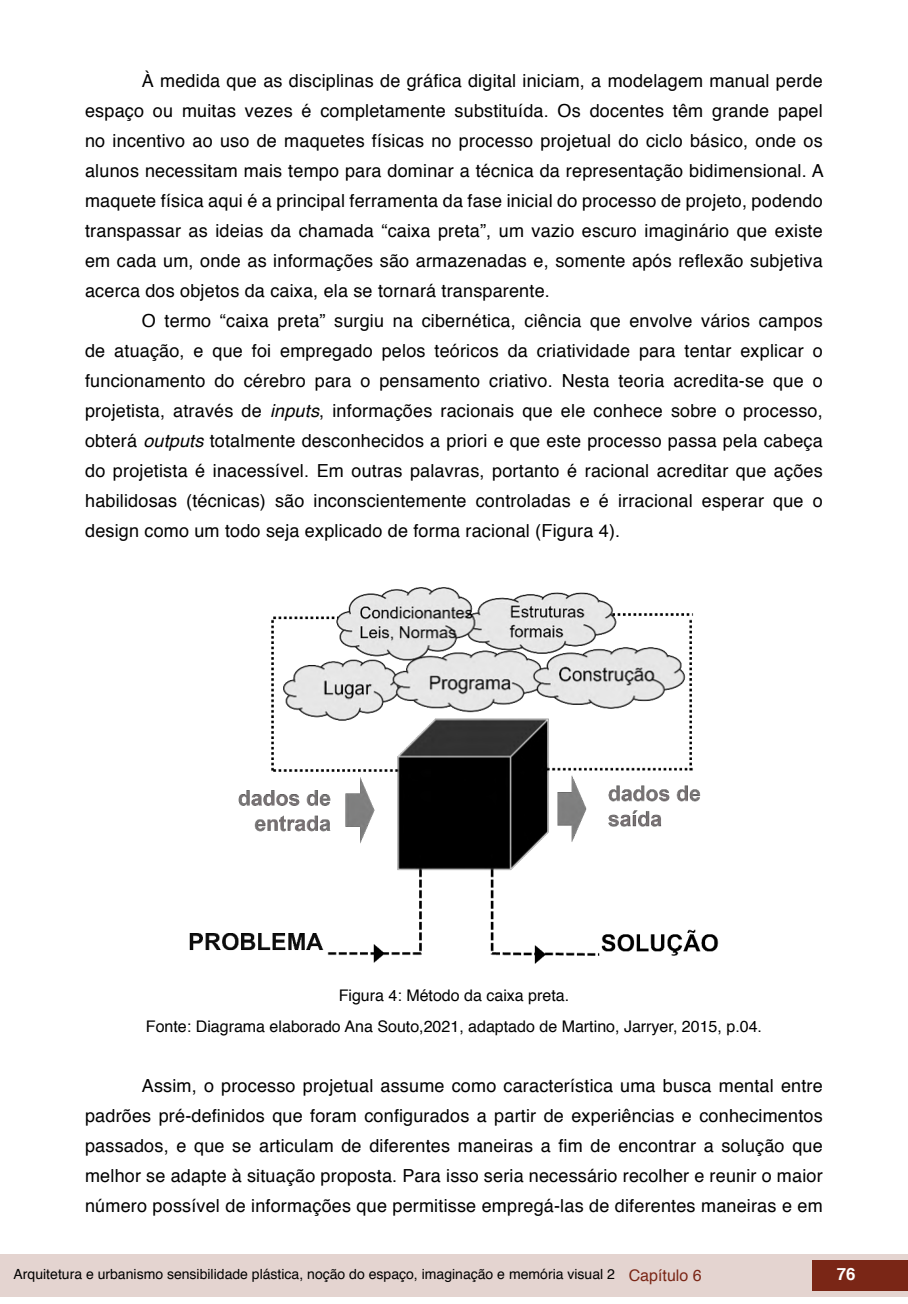
<style>
.page{position:relative;width:908px;height:1304px;background:#fff}
.page>*{position:absolute;margin:0;border:0;box-sizing:border-box;transform-origin:0 0}
.txt{font:18px/30px "Helvetica";letter-spacing:.01em;color:#000;text-align:justify}
.t1{font:700 16.8px "Helvetica";color:#fff}
.imagens_graf_tab{font:16px "Helvetica";color:#000}
.t2{font:14px "Helvetica";color:#000}
.s1{font-style:italic}
.s2{font-size:16px;color:#7a2616}
</style>
<div class="page">
<div style="left:0;top:1254px;width:906px;height:43px;background:#e4d4d0"></div>
<div style="left:812px;top:1261px;width:95px;height:30px;background:#7a2616"></div>
<img style="left:189px;top:587px;width:530px;height:377px">
<p class="txt" style="left:85px;top:66px;width:739px;text-indent:57px">À medida que as disciplinas de gráfica digital iniciam, a modelagem manual perde espaço ou muitas vezes é completamente substituída. Os docentes têm grande papel no incentivo ao uso de maquetes físicas no processo projetual do ciclo básico, onde os alunos necessitam mais tempo para dominar a técnica da representação bidimensional. A maquete física aqui é a principal ferramenta da fase inicial do processo de projeto, podendo transpassar as ideias da chamada “caixa preta”, um vazio escuro imaginário que existe em cada um, onde as informações são armazenadas e, somente após reflexão subjetiva acerca dos objetos da caixa, ela se tornará transparente.</p>
<p class="txt" style="left:85px;top:306px;width:738px;text-indent:57px">O termo “caixa preta” surgiu na cibernética, ciência que envolve vários campos de atuação, e que foi empregado pelos teóricos da criatividade para tentar explicar o funcionamento do cérebro para o pensamento criativo. Nesta teoria acredita-se que o projetista, através de <span class="s1">inputs</span>, informações racionais que ele conhece sobre o processo, obterá <span class="s1">outputs</span> totalmente desconhecidos a priori e que este processo passa pela cabeça do projetista é inacessível. Em outras palavras, portanto é racional acreditar que ações habilidosas (técnicas) são inconscientemente controladas e é irracional esperar que o design como um todo seja explicado de forma racional (Figura 4).</p>
<p class="imagens_graf_tab" style="left:338px;top:983px;width:232px">Figura 4: Método da caixa preta.</p>
<p class="imagens_graf_tab" style="left:146px;top:1014px;width:617px">Fonte: Diagrama elaborado Ana Souto,2021, adaptado de Martino, Jarryer, 2015, p.04.</p>
<p class="txt" style="left:85px;top:1071px;width:738px;text-indent:57px">Assim, o processo projetual assume como característica uma busca mental entre padrões pré-definidos que foram configurados a partir de experiências e conhecimentos passados, e que se articulam de diferentes maneiras a fim de encontrar a solução que melhor se adapte à situação proposta. Para isso seria necessário recolher e reunir o maior número possível de informações que permitisse empregá-las de diferentes maneiras e em</p>
<p class="t2" style="left:14px;top:1264px;width:689px">Arquitetura e urbanismo sensibilidade plástica, noção do espaço, imaginação e memória visual 2 <span class="s2">Capítulo 6</span></p>
<p class="t1" style="left:836px;top:1261px;width:20px">76</p>
</div>
